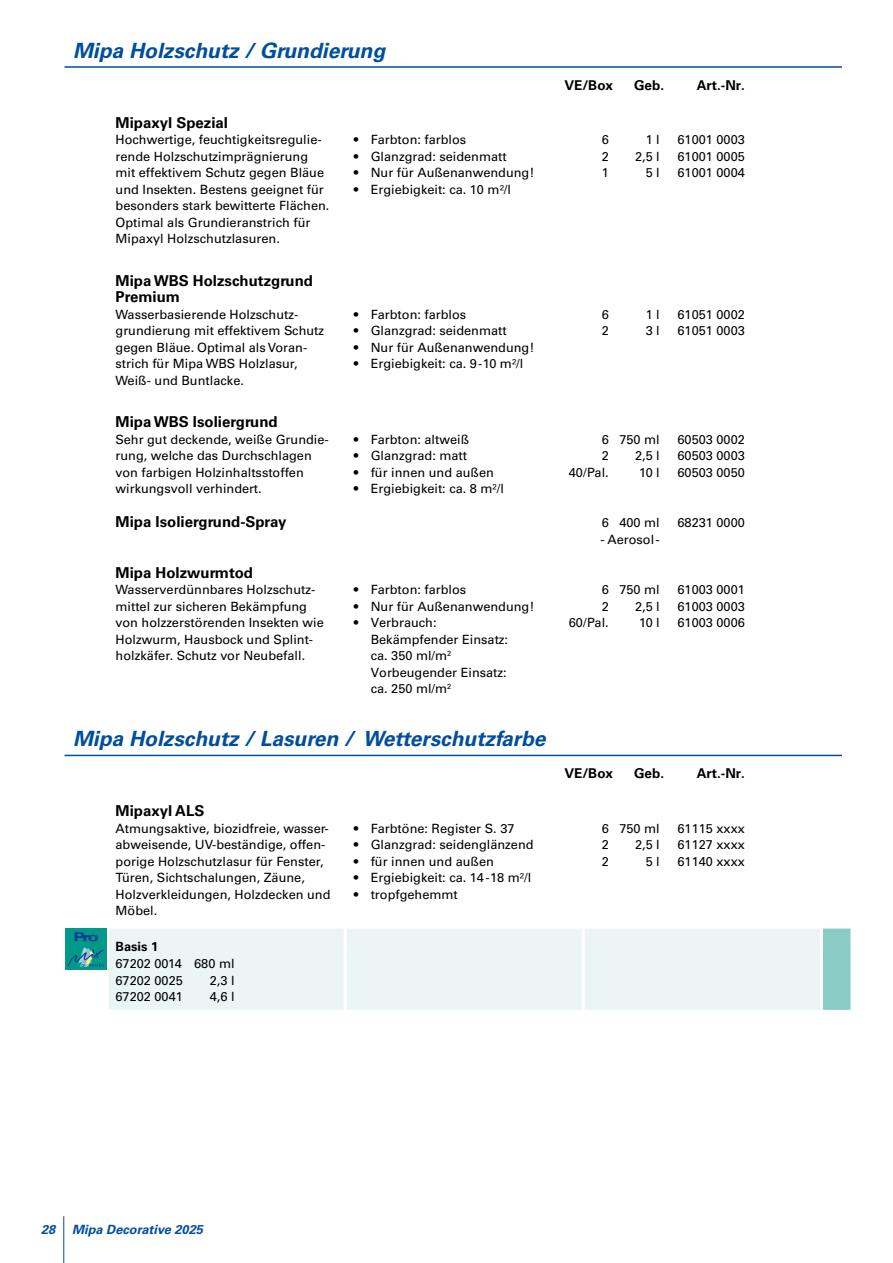
<style>
.page{position:relative;width:893px;height:1263px;background:#fff}
.page>*{position:absolute;margin:0;border:0;box-sizing:border-box;transform-origin:0 0}
.t1{font:italic 700 21px "Univers LT Pro 65";color:#004e9e}
.t2{font:700 15px/16.5px "Univers LT Pro 65";color:#000}
.t3{font:700 13.5px "Univers LT Pro 65";color:#000}
.t4{font:12.75px/16.5px "Univers LT Pro 55 Roman";color:#000}
.t5{font:italic 700 12.75px "Univers LT Pro 65";color:#004e9e}
.t6{font:700 12.75px "Univers LT Pro 65";color:#000}
</style>
<div class="page">
<hr style="left:63px;top:1216px;width:1px;height:47px;background:#004e9e">
<hr style="left:65px;top:66px;width:777px;height:2px;background:#004e9e">
<hr style="left:65px;top:755px;width:777px;height:1px;background:#004e9e">
<div style="left:109px;top:929px;width:711px;height:81px;background:#ebf5f4"></div>
<div style="left:823px;top:928px;width:27px;height:82px;background:#88ccc5"></div>
<hr style="left:582px;top:928px;width:3px;height:27px;background:#fff">
<hr style="left:344px;top:928px;width:3px;height:27px;background:#fff">
<hr style="left:582px;top:955px;width:3px;height:55px;background:#fff">
<hr style="left:344px;top:955px;width:3px;height:55px;background:#fff">
<div style="left:65px;top:928px;width:41px;height:41px;background:#00998a"></div>
<svg style="left:75px;top:932px;width:23px;height:9px"></svg>
<svg style="left:68px;top:947px;width:36px;height:20px"></svg>
<h1 class="t1" style="left:73px;top:38px;width:314px">Mipa Holzschutz / Grundierung</h1>
<p class="t2" style="left:116px;top:114px;width:114px">Mipaxyl Spezial</p>
<p class="t4" style="left:116px;top:131px;width:215px">Hochwertige, feuchtigkeitsregulie&shy;rende Holzschutzimprägnierung mit effektivem Schutz gegen Bläue und Insekten. Bestens geeignet für besonders stark bewitterte Flächen.<br>Optimal als Grundieranstrich für Mipaxyl Holzschutzlasuren.</p>
<p class="t4" style="left:354px;top:131px;width:114px">• Farbton: farblos</p>
<p class="t4" style="left:354px;top:148px;width:155px">• Glanzgrad: seidenmatt</p>
<p class="t4" style="left:354px;top:164px;width:182px">• Nur für Außenanwendung!</p>
<p class="t4" style="left:354px;top:181px;width:159px">• Ergiebigkeit: ca. 10 m²/l</p>
<p class="t2" style="left:116px;top:272px;width:199px">Mipa WBS Holzschutzgrund<br>Premium</p>
<p class="t4" style="left:116px;top:306px;width:210px">Wasserbasierende Holzschutz&shy;grundierung mit effektivem Schutz gegen Bläue. Optimal als Voran&shy;strich für Mipa WBS Holzlasur,<br>Weiß- und Buntlacke.</p>
<p class="t4" style="left:354px;top:306px;width:114px">• Farbton: farblos</p>
<p class="t4" style="left:354px;top:322px;width:155px">• Glanzgrad: seidenmatt</p>
<p class="t4" style="left:354px;top:339px;width:182px">• Nur für Außenanwendung!</p>
<p class="t4" style="left:354px;top:355px;width:171px">• Ergiebigkeit: ca. 9-10 m²/l</p>
<p class="t2" style="left:116px;top:414px;width:164px">Mipa WBS Isoliergrund</p>
<p class="t4" style="left:116px;top:431px;width:215px">Sehr gut deckende, weiße Grundie&shy;rung, welche das Durchschlagen von farbigen Holzinhaltsstoffen wirkungsvoll verhindert.</p>
<p class="t4" style="left:354px;top:431px;width:117px">• Farbton: altweiß</p>
<p class="t4" style="left:354px;top:447px;width:115px">• Glanzgrad: matt</p>
<p class="t4" style="left:354px;top:464px;width:142px">• für innen und außen</p>
<p class="t4" style="left:354px;top:480px;width:152px">• Ergiebigkeit: ca. 8 m²/l</p>
<p class="t3" style="left:564px;top:77px;width:50px">VE/Box</p>
<p class="t3" style="left:634px;top:77px;width:32px">Geb.</p>
<p class="t3" style="left:697px;top:77px;width:50px">Art.-Nr.</p>
<p class="t4" style="left:602px;top:131px;width:9px;text-align:justify">6<br>2<br>1</p>
<p class="t4" style="left:635px;top:131px;width:26px;text-align:right">1 l<br>2,5 l<br>5 l</p>
<p class="t4" style="left:677px;top:131px;width:69px;text-align:justify">61001 0003<br>61001 0005<br>61001 0004</p>
<p class="t4" style="left:602px;top:306px;width:9px">6<br>2</p>
<p class="t4" style="left:646px;top:306px;width:16px">1 l<br>3 l</p>
<p class="t4" style="left:677px;top:306px;width:69px">61051 0002<br>61051 0003</p>
<p class="t4" style="left:569px;top:431px;width:42px;text-align:right">6<br>2<br>40/Pal.</p>
<p class="t4" style="left:619px;top:431px;width:42px;text-align:right">750 ml<br>2,5 l<br>10 l</p>
<p class="t4" style="left:677px;top:431px;width:69px;text-align:justify">60503 0002<br>60503 0003<br>60503 0050</p>
<p class="t2" style="left:116px;top:514px;width:172px">Mipa Isoliergrund-Spray</p>
<p class="t4" style="left:602px;top:514px;width:60px">6 400 ml</p>
<p class="t4" style="left:600px;top:531px;width:61px">- Aerosol -</p>
<p class="t4" style="left:678px;top:514px;width:69px">68231 0000</p>
<p class="t2" style="left:116px;top:564px;width:139px">Mipa Holzwurmtod</p>
<p class="t4" style="left:116px;top:581px;width:210px">Wasserverdünnbares Holzschutz&shy;mittel zur sicheren Bekämpfung von holzzerstörenden Insekten wie Holzwurm, Hausbock und Splint&shy;holzkäfer. Schutz vor Neubefall.</p>
<p class="t4" style="left:354px;top:581px;width:114px">• Farbton: farblos</p>
<p class="t4" style="left:354px;top:598px;width:182px">• Nur für Außenanwendung!</p>
<p class="t4" style="left:371px;top:614px;width:139px;text-indent:-17px">• Verbrauch:<br>Bekämpfender Einsatz: ca. 350 ml/m<sup>2<br></sup>Vorbeugender Einsatz: ca. 250 ml/m<sup>2</sup></p>
<h1 class="t1" style="left:73px;top:726px;width:474px">Mipa Holzschutz / Lasuren / Wetterschutzfarbe</h1>
<p class="t2" style="left:116px;top:802px;width:90px">Mipaxyl ALS</p>
<p class="t4" style="left:116px;top:820px;width:216px">Atmungsaktive, biozidfreie, wasser&shy;abweisende, UV-beständige, offen&shy;porige Holzschutzlasur für Fenster,<br>Türen, Sichtschalungen, Zäune,<br>Holzverkleidungen, Holzdecken und<br>Möbel.</p>
<p class="t4" style="left:354px;top:820px;width:162px">• Farbtöne: Register S. 37</p>
<p class="t4" style="left:354px;top:836px;width:181px">• Glanzgrad: seidenglänzend</p>
<p class="t4" style="left:354px;top:853px;width:142px">• für innen und außen</p>
<p class="t4" style="left:354px;top:869px;width:179px">• Ergiebigkeit: ca. 14-18 m²/l</p>
<p class="t4" style="left:354px;top:886px;width:106px">• tropfgehemmt</p>
<p class="t6" style="left:116px;top:938px;width:44px">Basis 1</p>
<p class="t4" style="left:116px;top:955px;width:69px;text-align:justify">67202 0014<br>67202 0025<br>67202 0041</p>
<p class="t4" style="left:210px;top:955px;width:26px;text-align:justify;text-indent:-16px">680 ml 2,3 l 4,6 l</p>
<p class="t4" style="left:569px;top:581px;width:42px;text-align:right">6<br>2<br>60/Pal.</p>
<p class="t4" style="left:619px;top:581px;width:42px;text-align:right">750 ml<br>2,5 l<br>10 l</p>
<p class="t4" style="left:678px;top:581px;width:69px;text-align:justify">61003 0001<br>61003 0003<br>61003 0006</p>
<p class="t3" style="left:564px;top:765px;width:50px">VE/Box</p>
<p class="t3" style="left:634px;top:765px;width:32px">Geb.</p>
<p class="t3" style="left:697px;top:765px;width:50px">Art.-Nr.</p>
<p class="t4" style="left:602px;top:820px;width:9px;text-align:justify">6<br>2<br>2</p>
<p class="t4" style="left:619px;top:820px;width:42px;text-align:right">750 ml<br>2,5 l<br>5 l</p>
<p class="t4" style="left:677px;top:820px;width:69px;text-align:justify">61115 xxxx 61127 xxxx 61140 xxxx</p>
<p class="t5" style="left:41px;top:1222px;width:16px">28</p>
<p class="t5" style="left:72px;top:1222px;width:132px">Mipa Decorative 2025</p>
</div>
